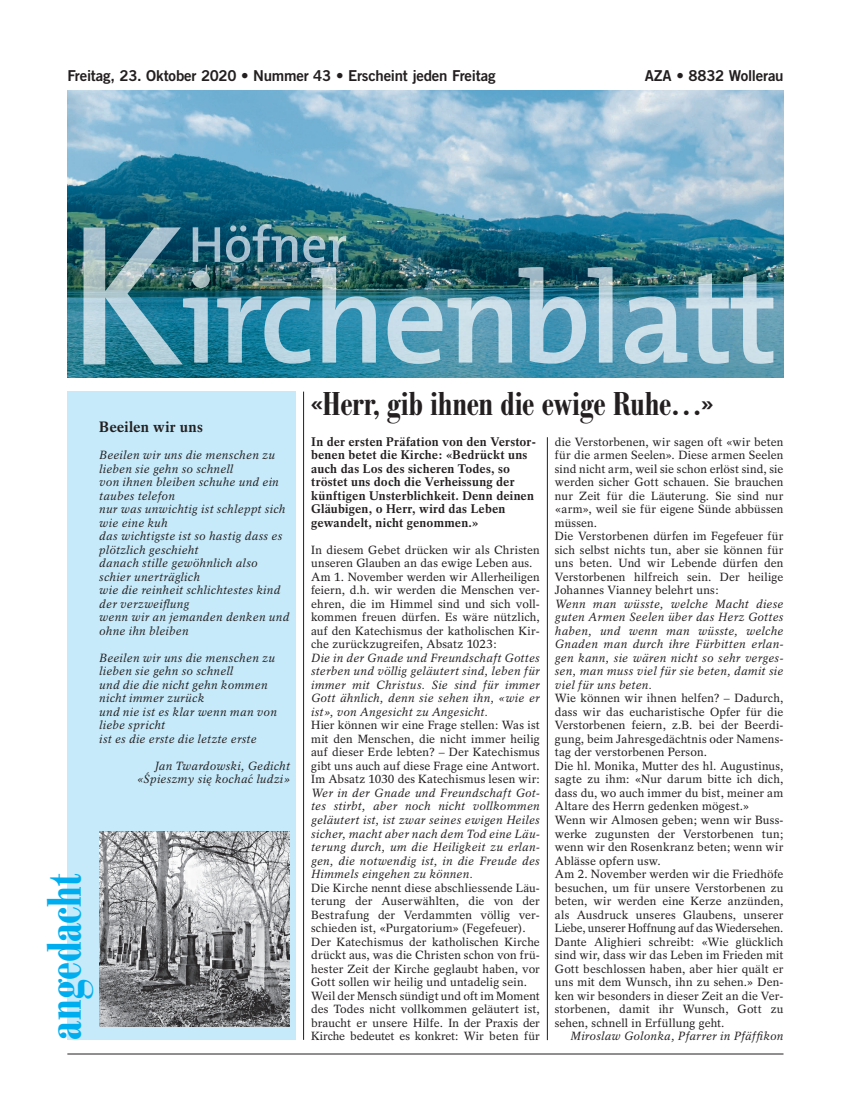
<style>
.page{position:relative;width:851px;height:1117px;background:#fff}
.page>*{position:absolute;margin:0;border:0;box-sizing:border-box;transform-origin:0 0}
.t1{font:500 condensed 47.5px "Bodoni BE";letter-spacing:-.005em;color:#00aeef}
.t2{font:500 condensed 32.5px "Bodoni BE";letter-spacing:.005em;color:#231f20}
.t3{font:15px "Trade Gothic Bold Two";letter-spacing:-.015em;color:#231f20}
.t4{font:700 15px "Rotation";letter-spacing:.01em;color:#231f20}
.t5{font:700 12.5px/13.5px "Rotation";letter-spacing:.015em;color:#231f20}
.t6{font:11.88px/13.5px "Rotation";letter-spacing:.005em;color:#231f20}
.t7{font:italic 11.88px/13.5px "Rotation";letter-spacing:.02em;color:#231f20}
</style>
<div class="page">
<div style="left:67px;top:391px;width:229px;height:648px;background:#c6eafa"></div>
<hr style="left:67px;top:1053px;width:716px;height:1px;background:#231f20">
<hr style="left:303px;top:391px;width:1px;height:648px;background:#231f20">
<img style="left:68px;top:90px;width:715px;height:287px">
<img style="left:83px;top:227px;width:100px;height:137px">
<img style="left:183px;top:267px;width:590px;height:97px">
<img style="left:193px;top:224px;width:153px;height:38px">
<hr style="left:547px;top:437px;width:1px;height:602px;background:#231f20">
<img style="left:99px;top:831px;width:190px;height:195px">
<p class="t3" style="left:67px;top:66px;width:429px">Freitag, 23. Oktober 2020 • Nummer 43 • Erscheint jeden Freitag</p>
<p class="t3" style="left:644px;top:66px;width:140px">AZA • 8832 Wollerau</p>
<p class="t4" style="left:99px;top:418px;width:105px">Beeilen wir uns</p>
<p class="t7" style="left:99px;top:448px;width:191px">Beeilen wir uns die menschen zu lieben sie gehn so schnell<br>von ihnen bleiben schuhe und ein taubes telefon<br>nur was unwichtig ist schleppt sich wie eine kuh<br>das wichtigste ist so hastig dass es plötzlich geschieht<br>danach stille gewöhnlich also schier unerträglich<br>wie die reinheit schlichtestes kind der verzweiflung<br>wenn wir an jemanden denken und ohne ihn bleiben</p>
<p class="t7" style="left:99px;top:651px;width:179px">Beeilen wir uns die menschen zu lieben sie gehn so schnell<br>und die die nicht gehn kommen nicht immer zurück<br>und nie ist es klar wenn man von liebe spricht<br>ist es die erste die letzte erste</p>
<p class="t7" style="left:137px;top:759px;width:154px;text-indent:17px">Jan Twardowski, Gedicht «Spieszmy sie</p>
<p class="t7" style="left:144px;top:770px;width:5px">´</p>
<p class="t7" style="left:208px;top:772px;width:83px">˛ kocha´c ludzi»</p>
<h1 class="t1" style="left:38px;top:1039px;width:167px;rotate:-90deg">angedacht</h1>
<h2 class="t2" style="left:311px;top:386px;width:403px">«Herr, gib ihnen die ewige Ruhe…»</h2>
<p class="t5" style="left:311px;top:434px;width:226px">In der ersten Präfation von den Verstor&shy;benen betet die Kirche: «Bedrückt uns auch das Los des sicheren Todes, so tröstet uns doch die Verheissung der künftigen Unsterblichkeit. Denn deinen Gläubigen, o Herr, wird das Leben gewandelt, nicht genommen.»</p>
<p class="t6" style="left:311px;top:543px;width:230px">In diesem Gebet drücken wir als Christen unseren Glauben an das ewige Leben aus.<br>Am 1. November werden wir Allerheiligen feiern, d.h. wir werden die Menschen ver&shy;ehren, die im Himmel sind und sich voll&shy;kommen freuen dürfen. Es wäre nützlich, auf den Katechismus der katholischen Kir&shy;che zurückzugreifen, Absatz 1023:</p>
<p class="t7" style="left:311px;top:651px;width:230px;text-align:justify">Die in der Gnade und Freundschaft Gottes sterben und völlig geläutert sind, leben für immer mit Christus. Sie sind für immer Gott ähnlich, denn sie sehen ihn, «wie er ist», von Angesicht zu Angesicht.</p>
<p class="t6" style="left:311px;top:718px;width:230px;text-align:justify">Hier können wir eine Frage stellen: Was ist mit den Menschen, die nicht immer heilig auf dieser Erde lebten? – Der Katechismus gibt uns auch auf diese Frage eine Antwort.<br>Im Absatz 1030 des Katechismus lesen wir:</p>
<p class="t7" style="left:311px;top:786px;width:230px;text-align:justify">Wer in der Gnade und Freundschaft Got&shy;tes stirbt, aber noch nicht vollkommen geläutert ist, ist zwar seines ewigen Heiles sicher, macht aber nach dem Tod eine Läu&shy;terung durch, um die Heiligkeit zu erlan&shy;gen, die notwendig ist, in die Freude des Himmels eingehen zu können.</p>
<p class="t6" style="left:311px;top:880px;width:230px">Die Kirche nennt diese abschliessende Läu&shy;terung der Auserwählten, die von der Bestrafung der Verdammten völlig ver&shy;schieden ist, «Purgatorium» (Fegefeuer).<br>Der Katechismus der katholischen Kirche drückt aus, was die Christen schon von frü&shy;hester Zeit der Kirche geglaubt haben, vor Gott sollen wir heilig und untadelig sein.<br>Weil der Mensch sündigt und oft im Moment des Todes nicht vollkommen geläutert ist, braucht er unsere Hilfe. In der Praxis der Kirche bedeutet es konkret: Wir beten für</p>
<p class="t6" style="left:554px;top:435px;width:230px">die Verstorbenen, wir sagen oft «wir beten für die armen Seelen». Diese armen Seelen sind nicht arm, weil sie schon erlöst sind, sie werden sicher Gott schauen. Sie brauchen nur Zeit für die Läuterung. Sie sind nur «arm», weil sie für eigene Sünde abbüssen müssen.<br>Die Verstorbenen dürfen im Fegefeuer für sich selbst nichts tun, aber sie können für uns beten. Und wir Lebende dürfen den Verstorbenen hilfreich sein. Der heilige Johannes Vianney belehrt uns:</p>
<p class="t7" style="left:554px;top:597px;width:230px;text-align:justify">Wenn man wüsste, welche Macht diese guten Armen Seelen über das Herz Gottes haben, und wenn man wüsste, welche Gnaden man durch ihre Fürbitten erlan&shy;gen kann, sie wären nicht so sehr verges&shy;sen, man muss viel für sie beten, damit sie viel für uns beten.</p>
<p class="t6" style="left:554px;top:691px;width:230px">Wie können wir ihnen helfen? – Dadurch, dass wir das eucharistische Opfer für die Verstorbenen feiern, z.B. bei der Beerdi&shy;gung, beim Jahresgedächtnis oder Namens&shy;tag der verstorbenen Person.<br>Die hl. Monika, Mutter des hl. Augustinus, sagte zu ihm: «Nur darum bitte ich dich, dass du, wo auch immer du bist, meiner am Altare des Herrn gedenken mögest.»<br>Wenn wir Almosen geben; wenn wir Buss&shy;werke zugunsten der Verstorbenen tun; wenn wir den Rosenkranz beten; wenn wir Ablässe opfern usw.<br>Am 2. November werden wir die Friedhöfe besuchen, um für unsere Verstorbenen zu beten, wir werden eine Kerze anzünden, als Ausdruck unseres Glaubens, unserer Liebe, unserer Hoffnung auf das Wiedersehen.<br>Dante Alighieri schreibt: «Wie glücklich sind wir, dass wir das Leben im Frieden mit Gott beschlossen haben, aber hier quält er uns mit dem Wunsch, ihn zu sehen.» Den&shy;ken wir besonders in dieser Zeit an die Ver&shy;storbenen, damit ihr Wunsch, Gott zu sehen, schnell in Erfüllung geht.</p>
<p class="t7" style="left:570px;top:1029px;width:214px">Miroslaw Golonka, Pfarrer in Pfäffikon</p>
</div>
